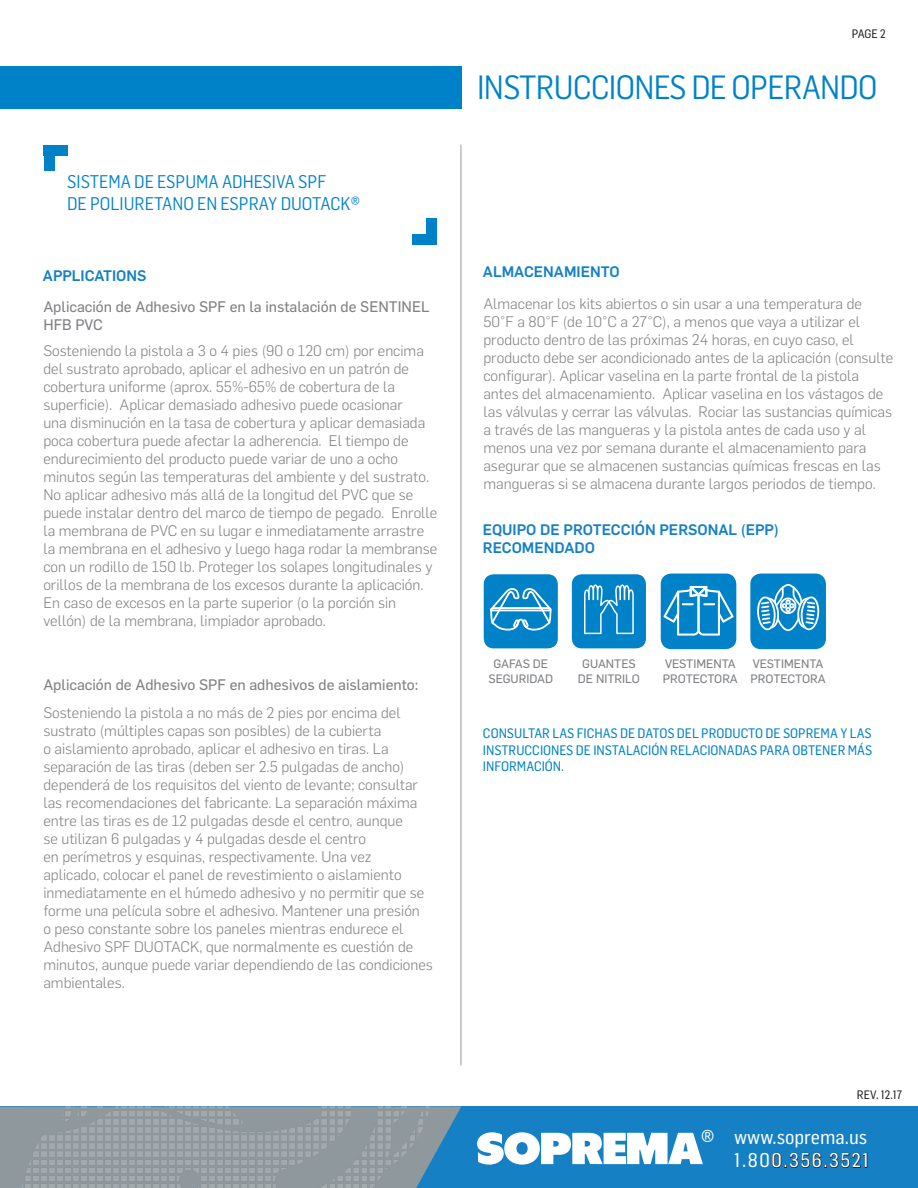
<style>
.page{position:relative;width:918px;height:1188px;background:#fff}
.page>*{position:absolute;margin:0;border:0;box-sizing:border-box;transform-origin:0 0}
.t1{font:33px "Flama Semicondensed";letter-spacing:-.02em;color:#0082c8}
.t2{font:27px "Flama Semicondensed Basic";color:#fff}
.t3{font:19.5px "Flama Semicondensed Basic";color:#fff}
.t4{font:19.5px "Flama Semicondensed Basic";letter-spacing:.08em;color:#fff}
.t5{font:18px/21.6px "Flama Semicondensed";color:#0082c8}
.t6{font:300 15px/18px "Flama";color:#808285}
.t7{font:15px/18px "Flama Basic";color:#808285}
.t8{font:500 15px/18px "Flama";color:#1581c4}
.t9{font:13.5px/16.2px "Flama Semicondensed Basic";color:#0082c8;text-align:justify}
.t10{font:12px/14.4px "Flama Basic";color:#808285;text-align:center}
.t11{font:12px "Flama Semicondensed Basic";color:#231f20}
</style>
<div class="page">
<div style="left:484px;top:574px;width:74px;height:74px;background:#0082c8;border-radius:10px"></div>
<div style="left:0;top:1106px;width:918px;height:82px;background:#1581c4"></div>
<div style="left:0;top:66px;width:461px;height:43px;background:#0082c8"></div>
<hr style="left:461px;top:145px;width:1px;height:921px;background:#959ca1">
<div style="left:44px;top:147px;width:11px;height:24px;background:#0082c8"></div>
<div style="left:44px;top:145px;width:24px;height:10px;background:#0082c8"></div>
<div style="left:426px;top:218px;width:10px;height:24px;background:#0082c8"></div>
<div style="left:412px;top:234px;width:24px;height:10px;background:#0082c8"></div>
<svg style="left:772px;top:1152px;width:96px;height:16px"></svg>
<svg style="left:477px;top:1132px;width:226px;height:33px"></svg>
<svg style="left:0;top:1106px;width:461px;height:82px"></svg>
<img style="left:2px;top:1106px;width:434px;height:82px">
<svg style="left:490px;top:588px;width:62px;height:43px"></svg>
<hr style="left:490px;top:610px;width:61px;height:1px;background:#fff">
<div style="left:572px;top:574px;width:74px;height:74px;background:#0082c8;border-radius:10px"></div>
<div style="left:661px;top:574px;width:75px;height:74px;background:#0082c8;border-radius:10px"></div>
<div style="left:661px;top:574px;width:75px;height:75px;border:2px solid #0082c8;border-radius:10px"></div>
<div style="left:751px;top:574px;width:74px;height:74px;background:#0082c8;border-radius:10px"></div>
<div style="left:750px;top:574px;width:76px;height:75px;border:2px solid #0082c8;border-radius:10px"></div>
<svg style="left:584px;top:584px;width:50px;height:50px"></svg>
<svg style="left:664px;top:586px;width:70px;height:50px"></svg>
<svg style="left:757px;top:584px;width:63px;height:47px"></svg>
<p class="t11" style="left:852px;top:26px;width:35px">PAGE 2</p>
<p class="t5" style="left:67px;top:170px;width:294px">SISTEMA DE ESPUMA ADHESIVA SPF<br>DE POLIURETANO EN ESPRAY DUOTACK®</p>
<p class="t1" style="left:477px;top:66px;width:402px">INSTRUCCIONES DE OPERANDO</p>
<p class="t8" style="left:43px;top:266px;width:105px">APPLICATIONS</p>
<p class="t8" style="left:483px;top:262px;width:138px">ALMACENAMIENTO</p>
<p class="t7" style="left:43px;top:297px;width:388px">Aplicación de Adhesivo SPF en la instalación de SENTINEL<br>HFB PVC</p>
<p class="t6" style="left:43px;top:341px;width:396px">Sosteniendo la pistola a 3 o 4 pies (90 o 120 cm) por encima del sustrato aprobado, aplicar el adhesivo en un patrón de cobertura uniforme (aprox. 55%-65% de cobertura de la superficie). Aplicar demasiado adhesivo puede ocasionar<br>una disminución en la tasa de cobertura y aplicar demasiada poca cobertura puede afectar la adherencia. El tiempo de endurecimiento del producto puede variar de uno a ocho minutos según las temperaturas del ambiente y del sustrato.<br>No aplicar adhesivo más allá de la longitud del PVC que se puede instalar dentro del marco de tiempo de pegado. Enrolle la membrana de PVC en su lugar e inmediatamente arrastre la membrana en el adhesivo y luego haga rodar la membranse con un rodillo de 150 lb. Proteger los solapes longitudinales y orillos de la membrana de los excesos durante la aplicación.<br>En caso de excesos en la parte superior (o la porción sin vellón) de la membrana, limpiador aprobado.</p>
<p class="t7" style="left:43px;top:675px;width:377px">Aplicación de Adhesivo SPF en adhesivos de aislamiento:</p>
<p class="t6" style="left:43px;top:703px;width:391px">Sosteniendo la pistola a no más de 2 pies por encima del sustrato (múltiples capas son posibles) de la cubierta<br>o aislamiento aprobado, aplicar el adhesivo en tiras. La separación de las tiras (deben ser 2.5 pulgadas de ancho) dependerá de los requisitos del viento de levante; consultar las recomendaciones del fabricante. La separación máxima entre las tiras es de 12 pulgadas desde el centro, aunque<br>se utilizan 6 pulgadas y 4 pulgadas desde el centro<br>en perímetros y esquinas, respectivamente. Una vez<br>aplicado, colocar el panel de revestimiento o aislamiento inmediatamente en el húmedo adhesivo y no permitir que se forme una película sobre el adhesivo. Mantener una presión<br>o peso constante sobre los paneles mientras endurece el Adhesivo SPF DUOTACK, que normalmente es cuestión de minutos, aunque puede variar dependiendo de las condiciones ambientales.</p>
<p class="t6" style="left:483px;top:294px;width:411px">Almacenar los kits abiertos o sin usar a una temperatura de 50°F a 80°F (de 10°C a 27°C), a menos que vaya a utilizar el producto dentro de las próximas 24 horas, en cuyo caso, el producto debe ser acondicionado antes de la aplicación (consulte configurar). Aplicar vaselina en la parte frontal de la pistola antes del almacenamiento. Aplicar vaselina en los vástagos de las válvulas y cerrar las válvulas. Rociar las sustancias químicas a través de las mangueras y la pistola antes de cada uso y al menos una vez por semana durante el almacenamiento para asegurar que se almacenen sustancias químicas frescas en las mangueras si se almacena durante largos periodos de tiempo.</p>
<p class="t8" style="left:483px;top:520px;width:297px">EQUIPO DE PROTECCIÓN PERSONAL (EPP)<br>RECOMENDADO</p>
<p class="t10" style="left:489px;top:656px;width:66px">GAFAS DE<br>SEGURIDAD</p>
<p class="t10" style="left:578px;top:656px;width:64px">GUANTES<br>DE NITRILO</p>
<p class="t10" style="left:663px;top:656px;width:77px;text-align:left">VESTIMENTA<br>PROTECTORA</p>
<p class="t10" style="left:751px;top:656px;width:77px;text-align:left">VESTIMENTA<br>PROTECTORA</p>
<p class="t9" style="left:483px;top:725px;width:391px">CONSULTAR LAS FICHAS DE DATOS DEL PRODUCTO DE SOPREMA Y LAS INSTRUCCIONES DE INSTALACIÓN RELACIONADAS PARA OBTENER MÁS INFORMACIÓN.</p>
<p class="t2" style="left:701px;top:1123px;width:15px">®</p>
<p class="t11" style="left:857px;top:1087px;width:47px">REV. 12.17</p>
<p class="t3" style="left:734px;top:1124px;width:135px">www.soprema.us</p>
<p class="t4" style="left:734px;top:1148px;width:136px">1.800.356.3521</p>
</div>
